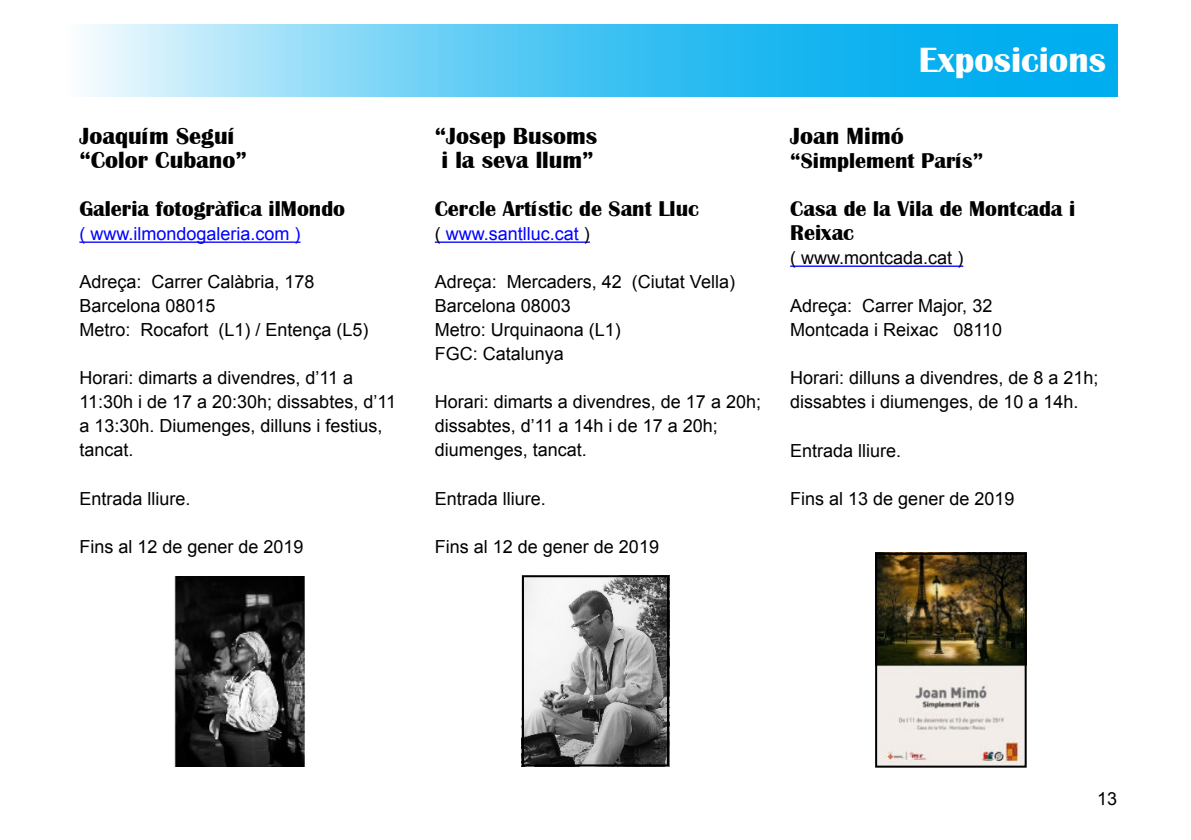
<style>
.page{position:relative;width:1191px;height:840px;background:#fff}
.page>*{position:absolute;margin:0;border:0;box-sizing:border-box;transform-origin:0 0}
.t1{font:700 36px "Britannic";color:#fff}
.t2{font:700 24px/24px "Britannic";color:#000}
.t3{font:700 22px/48px "Britannic";color:#000}
.t4{font:18px/24px "Arial";color:#000}
.t5{font:18px "Arial";color:#00f}
.s1{color:#000}
</style>
<div class="page">
<svg style="left:85px;top:24px;width:1032px;height:72px;background:#53c8f3"></svg>
<hr style="left:79px;top:241px;width:221px;height:2px;background:#00f">
<img style="left:174px;top:576px;width:131px;height:190px">
<hr style="left:435px;top:241px;width:155px;height:2px;background:#00f">
<img style="left:525px;top:578px;width:141px;height:185px">
<div style="left:522px;top:575px;width:147px;height:191px;border:2px solid #000"></div>
<hr style="left:790px;top:265px;width:173px;height:2px;background:#00f">
<img style="left:878px;top:555px;width:145px;height:209px">
<div style="left:875px;top:552px;width:151px;height:215px;border:2px solid #000"></div>
<h2 class="t2" style="left:79px;top:126px;width:169px">Joaquím Seguí “Color Cubano”</h2>
<p class="t3" style="left:79px;top:187px;width:267px">Galeria fotogràfica ilMondo</p>
<p class="t5" style="left:79px;top:222px;width:223px">( www.ilmondogaleria.com )</p>
<p class="t4" style="left:79px;top:270px;width:291px">Adreça: Carrer Calàbria, 178<br>Barcelona 08015<br>Metro: Rocafort (L1) / Entença (L5)</p>
<p class="t4" style="left:79px;top:366px;width:318px">Horari: dimarts a divendres, d’11 a<br>11:30h i de 17 a 20:30h; dissabtes, d’11 a 13:30h. Diumenges, dilluns i festius, tancat.</p>
<p class="t4" style="left:79px;top:486px;width:113px">Entrada lliure.</p>
<p class="t4" style="left:79px;top:534px;width:226px">Fins al 12 de gener de 2019</p>
<h2 class="t2" style="left:435px;top:126px;width:164px">“Josep Busoms i la seva llum”</h2>
<p class="t3" style="left:435px;top:187px;width:266px">Cercle Artístic de Sant Lluc</p>
<p class="t5" style="left:435px;top:222px;width:157px"><span class="s1">(</span> www.santlluc.cat <span class="s1">)</span></p>
<p class="t4" style="left:435px;top:270px;width:302px">Adreça: Mercaders, 42 (Ciutat Vella)<br>Barcelona 08003<br>Metro: Urquinaona (L1)<br>FGC: Catalunya</p>
<p class="t4" style="left:435px;top:390px;width:328px">Horari: dimarts a divendres, de 17 a 20h; dissabtes, d’11 a 14h i de 17 a 20h; diumenges, tancat.</p>
<p class="t4" style="left:435px;top:486px;width:113px">Entrada lliure.</p>
<p class="t4" style="left:435px;top:534px;width:226px">Fins al 12 de gener de 2019</p>
<h1 class="t1" style="left:918px;top:47px;width:189px">Exposicions</h1>
<h2 class="t2" style="left:790px;top:126px;width:115px">Joan Mimó</h2>
<p class="t3" style="left:790px;top:139px;width:287px">“Simplement París”<br>Casa de la Vila de Montcada i</p>
<p class="t3" style="left:790px;top:211px;width:65px">Reixac</p>
<p class="t4" style="left:790px;top:246px;width:175px">( www.montcada.cat )</p>
<p class="t4" style="left:790px;top:294px;width:213px">Adreça: Carrer Major, 32<br>Montcada i Reixac 08110</p>
<p class="t4" style="left:790px;top:366px;width:310px">Horari: dilluns a divendres, de 8 a 21h; dissabtes i diumenges, de 10 a 14h.</p>
<p class="t4" style="left:790px;top:438px;width:113px">Entrada lliure.</p>
<p class="t4" style="left:790px;top:486px;width:226px">Fins al 13 de gener de 2019</p>
<p class="t4" style="left:1097px;top:786px;width:22px">13</p>
</div>
